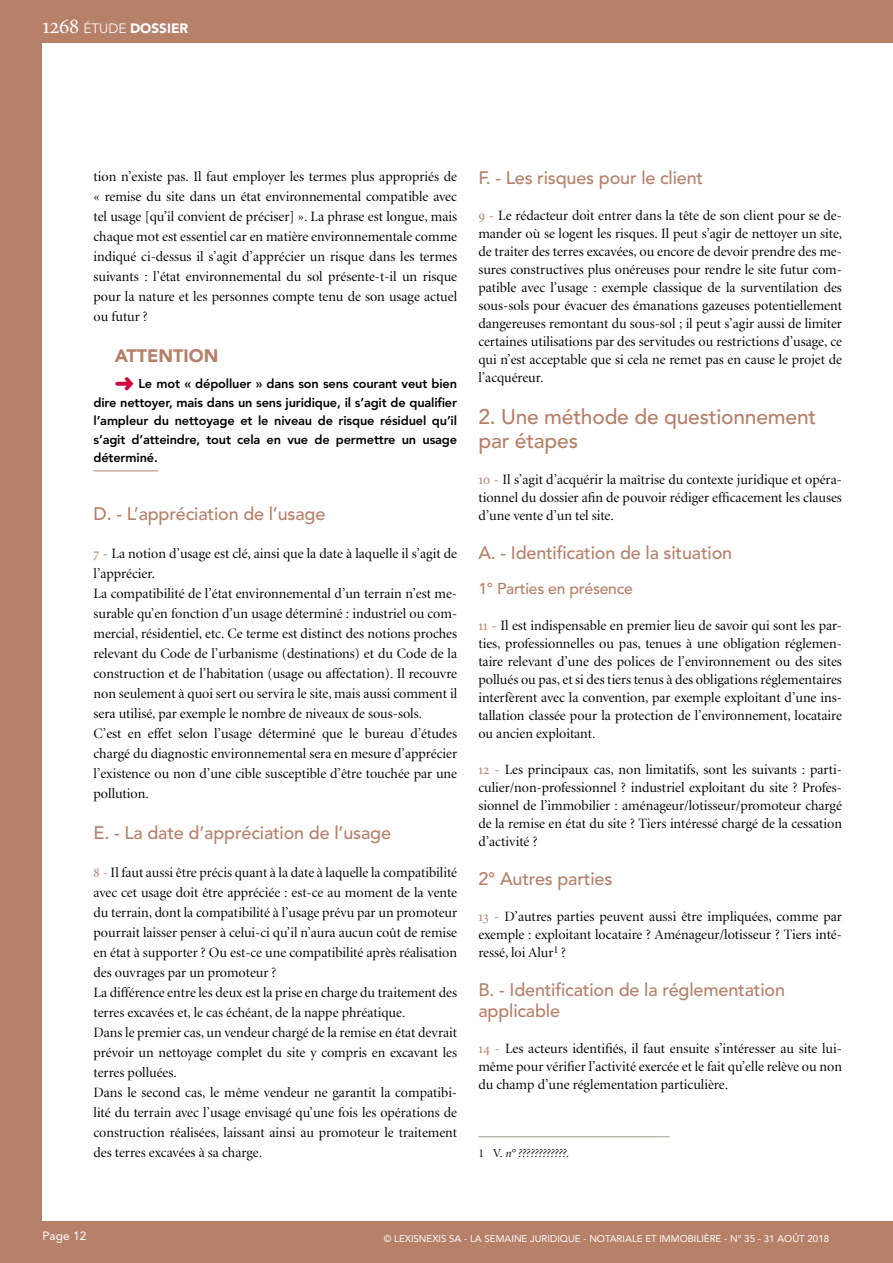
<style>
.page{position:relative;width:893px;height:1263px;background:#fff}
.page>*{position:absolute;margin:0;border:0;box-sizing:border-box;transform-origin:0 0}
.t1{font:500 21px/24px "Avenir LT";letter-spacing:-.01em;color:#b68069}
.t2{font:500 18px/21px "Avenir LT";letter-spacing:-.01em;color:#b68069}
.t3{font:900 18px "Avenir LT";color:#b68069}
.t4{font:500 15.75px "Avenir LT";letter-spacing:-.015em;color:#b68069}
.t5{font:14.25px/20px "Minion Display";color:#000;text-align:justify}
.t6{font:900 13.5px "Avenir LT";color:#fff}
.t7{font:800 12.75px/18.5px "Avenir LT";letter-spacing:-.01em;color:#000;text-align:justify}
.t8{font:italic 12px "Minion Display";color:#000}
.t9{font:12px "Avenir LT";color:#fff}
.t10{font:9.75px "Avenir LT";color:#fff}
.s1{font-family:"Minion Regular SC";font-weight:400;font-size:22.5px}
.s2{font-weight:300}
.s3{color:#d0043c}
.s4{font-family:"Minion Regular SC";color:#b68069}
.s5{font-style:normal}
</style>
<div class="page">
<div style="left:0;top:0;width:41px;height:1263px;background:#b68069"></div>
<div style="left:0;top:0;width:893px;height:43px;background:#b68069"></div>
<div style="left:0;top:1221px;width:893px;height:42px;background:#b68069"></div>
<hr style="left:94px;top:470px;width:64px;height:1px;background:#b68069">
<hr style="left:478px;top:1136px;width:192px;height:1px;background:#9d9b8d">
<p class="t6" style="left:43px;top:20px;width:147px"><span class="s1">1268</span> <span class="s2">ÉTUDE</span> DOSSIER</p>
<p class="t5" style="left:94px;top:167px;width:365px">tion n’existe pas. Il faut employer les termes plus appropriés de « remise du site dans un état environnemental compatible avec tel usage [qu’il convient de préciser] ». La phrase est longue, mais chaque mot est essentiel car en matière environnementale comme indiqué ci-dessus il s’agit d’apprécier un risque dans les termes suivants : l’état environnemental du sol présente-t-il un risque pour la nature et les personnes compte tenu de son usage actuel ou futur ?</p>
<p class="t3" style="left:115px;top:345px;width:105px">ATTENTION</p>
<p class="t7" style="left:94px;top:374px;width:365px;text-indent:21px"><span class="s3">➜</span> Le mot « dépolluer » dans son sens courant veut bien dire nettoyer, mais dans un sens juridique, il s’agit de qualifier l’ampleur du nettoyage et le niveau de risque résiduel qu’il s’agit d’atteindre, tout cela en vue de permettre un usage déterminé.</p>
<p class="t2" style="left:94px;top:504px;width:233px">D. - L’appréciation de l’usage</p>
<p class="t5" style="left:94px;top:544px;width:365px;text-align:left"><span class="s4">7 -</span> La notion d’usage est clé, ainsi que la date à laquelle il s’agit de l’apprécier.<br>La compatibilité de l’état environnemental d’un terrain n’est me&shy;surable qu’en fonction d’un usage déterminé : industriel ou com&shy;mercial, résidentiel, etc. Ce terme est distinct des notions proches relevant du Code de l’urbanisme (destinations) et du Code de la construction et de l’habitation (usage ou affectation). Il recouvre non seulement à quoi sert ou servira le site, mais aussi comment il sera utilisé, par exemple le nombre de niveaux de sous-sols.<br>C’est en effet selon l’usage déterminé que le bureau d’études chargé du diagnostic environnemental sera en mesure d’apprécier l’existence ou non d’une cible susceptible d’être touchée par une pollution.</p>
<p class="t2" style="left:94px;top:822px;width:299px">E. - La date d’appréciation de l’usage</p>
<p class="t5" style="left:94px;top:863px;width:365px;text-align:left"><span class="s4">8 -</span> Il faut aussi être précis quant à la date à laquelle la compatibilité avec cet usage doit être appréciée : est-ce au moment de la vente du terrain, dont la compatibilité à l’usage prévu par un promoteur pourrait laisser penser à celui-ci qu’il n’aura aucun coût de remise en état à supporter ? Ou est-ce une compatibilité après réalisation des ouvrages par un promoteur ?<br>La différence entre les deux est la prise en charge du traitement des terres excavées et, le cas échéant, de la nappe phréatique.<br>Dans le premier cas, un vendeur chargé de la remise en état devrait prévoir un nettoyage complet du site y compris en excavant les terres polluées.<br>Dans le second cas, le même vendeur ne garantit la compatibi&shy;lité du terrain avec l’usage envisagé qu’une fois les opérations de construction réalisées, laissant ainsi au promoteur le traitement des terres excavées à sa charge.</p>
<p class="t2" style="left:478px;top:168px;width:226px">F. - Les risques pour le client</p>
<p class="t5" style="left:478px;top:207px;width:365px;line-height:18px"><span class="s4">9 -</span> Le rédacteur doit entrer dans la tête de son client pour se de&shy;mander où se logent les risques. Il peut s’agir de nettoyer un site, de traiter des terres excavées, ou encore de devoir prendre des me&shy;sures constructives plus onéreuses pour rendre le site futur com&shy;patible avec l’usage : exemple classique de la surventilation des sous-sols pour évacuer des émanations gazeuses potentiellement dangereuses remontant du sous-sol ; il peut s’agir aussi de limiter certaines utilisations par des servitudes ou restrictions d’usage, ce qui n’est acceptable que si cela ne remet pas en cause le projet de l’acquéreur.</p>
<h1 class="t1" style="left:478px;top:405px;width:339px">2. Une méthode de questionnement par étapes</h1>
<p class="t5" style="left:478px;top:471px;width:365px;line-height:18px"><span class="s4">10 -</span> Il s’agit d’acquérir la maîtrise du contexte juridique et opéra&shy;tionnel du dossier afin de pouvoir rédiger efficacement les clauses d’une vente d’un tel site.</p>
<p class="t2" style="left:478px;top:543px;width:255px">A. - Identification de la situation</p>
<p class="t4" style="left:478px;top:579px;width:156px">1° Parties en présence</p>
<p class="t5" style="left:478px;top:617px;width:365px;line-height:18px"><span class="s4">11 -</span> Il est indispensable en premier lieu de savoir qui sont les par&shy;ties, professionnelles ou pas, tenues à une obligation réglemen&shy;taire relevant d’une des polices de l’environnement ou des sites pollués ou pas, et si des tiers tenus à des obligations réglementaires interfèrent avec la convention, par exemple exploitant d’une ins&shy;tallation classée pour la protection de l’environnement, locataire ou ancien exploitant.</p>
<p class="t5" style="left:478px;top:761px;width:365px;line-height:18px"><span class="s4">12 -</span> Les principaux cas, non limitatifs, sont les suivants : parti&shy;culier/non-professionnel ? industriel exploitant du site ? Profes&shy;sionnel de l’immobilier : aménageur/lotisseur/promoteur chargé de la remise en état du site ? Tiers intéressé chargé de la cessation d’activité ?</p>
<p class="t2" style="left:478px;top:869px;width:135px">2° Autres parties</p>
<p class="t5" style="left:478px;top:908px;width:365px;line-height:18px"><span class="s4">13 -</span> D’autres parties peuvent aussi être impliquées, comme par exemple : exploitant locataire ? Aménageur/lotisseur ? Tiers inté&shy;ressé, loi Alur<sup>1</sup> ?</p>
<p class="t2" style="left:478px;top:980px;width:308px">B. - Identification de la réglementation applicable</p>
<p class="t5" style="left:478px;top:1040px;width:365px;line-height:18px"><span class="s4">14 -</span> Les acteurs identifiés, il faut ensuite s’intéresser au site lui&shy;même pour vérifier l’activité exercée et le fait qu’elle relève ou non du champ d’une réglementation particulière.</p>
<p class="t8" style="left:478px;top:1147px;width:92px"><span class="s5">1 V.</span> n° ????????????.</p>
<p class="t9" style="left:43px;top:1229px;width:46px">Page 12</p>
<p class="t10" style="left:384px;top:1233px;width:447px">© LEXISNEXIS SA - LA SEMAINE JURIDIQUE - NOTARIALE ET IMMOBILIÈRE - N° 35 - 31 AOÛT 2018</p>
</div>
